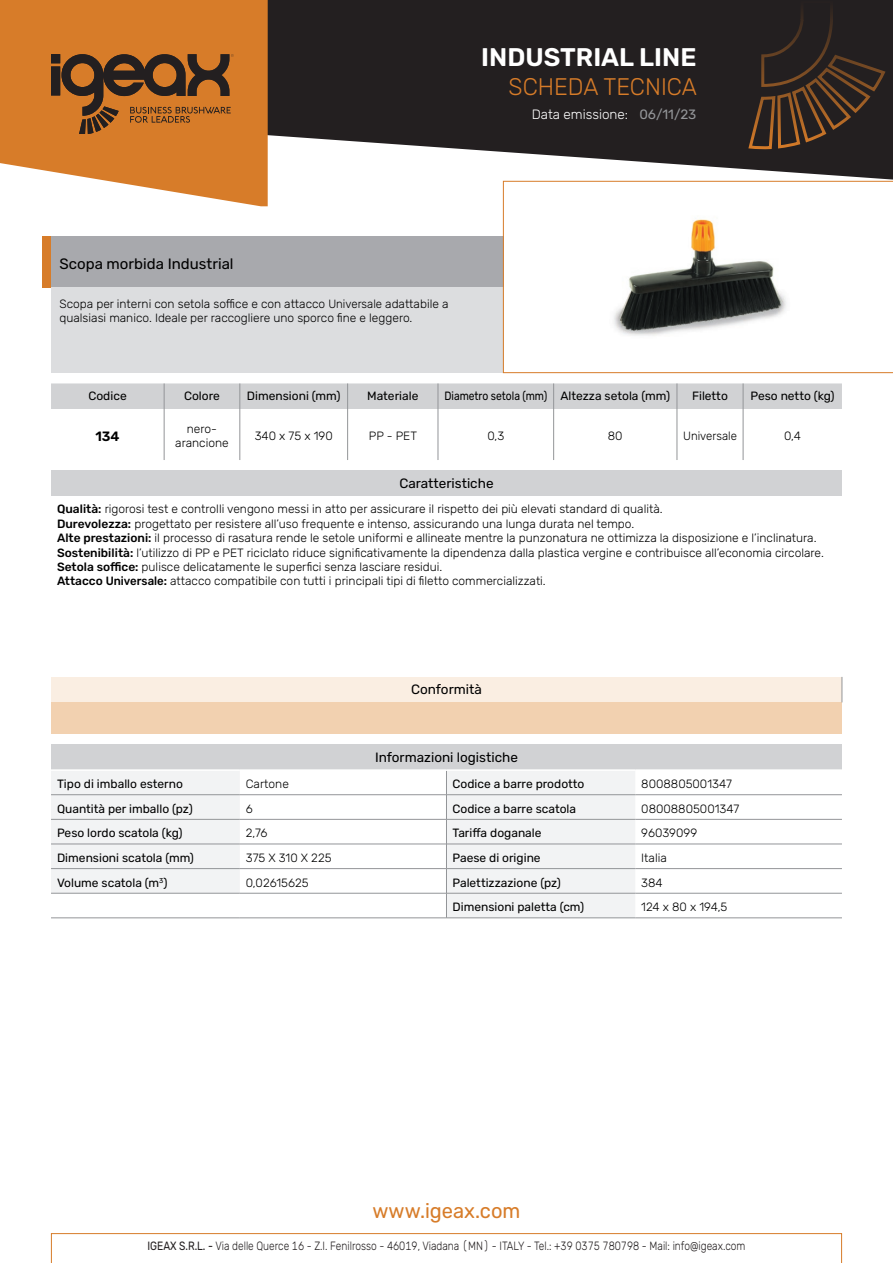
<style>
.page{position:relative;width:893px;height:1263px;background:#fff}
.page>*{position:absolute;margin:0;border:0;box-sizing:border-box;transform-origin:0 0}
.t1{font:600 25.5px "Rubik";color:#fff}
.t2{font:300 24px "Rubik";color:#d77c29}
.t3{font:20.85px "Rubik";color:#d77c29;scale:.96 1}
.t4{font:15px "Rubik";color:#000}
.t5{font:13.5px "Rubik";color:#000}
.t6{font:300 13.5px "Rubik";color:#fff}
.t7{font:13.5px "Rubik";color:#939598}
.t8{font:600 13.5px "Rubik";color:#000}
.Stile_di_paragrafo_GREP{font:300 12px/14.4px "Rubik";color:#000}
.t9{font:12px "Rubik";color:#000}
.t10{font:300 12px "Rubik";color:#231f20;scale:.85 1}
.t11{font:12px "Rubik";color:#000;scale:.86 1}
.Stile_di_paragrafo_GREP-2{font:300 12px "Rubik";color:#000;scale:.95 1}
.s1{font-weight:500}
.s2{font-weight:400}
</style>
<div class="page">
<svg style="left:268px;top:0;width:625px;height:181px;fill:#231f20"></svg>
<svg style="left:0;top:0;width:268px;height:206px;background:#dc8d46"></svg>
<svg style="left:51px;top:1233px;width:791px;height:30px"></svg>
<svg style="left:51px;top:54px;width:183px;height:79px;background:#925825"></svg>
<svg style="left:746px;top:0;width:142px;height:150px;background:#322720"></svg>
<div style="left:51px;top:383px;width:791px;height:26px;background:#d1d2d4"></div>
<hr style="left:164px;top:409px;width:1px;height:51px;background:#939598">
<hr style="left:240px;top:409px;width:1px;height:51px;background:#939598">
<hr style="left:347px;top:409px;width:1px;height:51px;background:#939598">
<hr style="left:438px;top:409px;width:1px;height:51px;background:#939598">
<hr style="left:553px;top:409px;width:1px;height:51px;background:#939598">
<hr style="left:677px;top:409px;width:1px;height:51px;background:#939598">
<hr style="left:743px;top:409px;width:1px;height:51px;background:#939598">
<div style="left:51px;top:677px;width:791px;height:25px;background:#faeee2"></div>
<div style="left:51px;top:702px;width:791px;height:32px;background:#f2d1b0"></div>
<svg style="left:842px;top:677px;width:1px;height:25px"></svg>
<div style="left:51px;top:237px;width:452px;height:51px;background:#a8a9ad"></div>
<div style="left:43px;top:237px;width:8px;height:51px;background:#d77c29"></div>
<div style="left:51px;top:288px;width:452px;height:85px;background:#dcdddf"></div>
<div style="left:51px;top:744px;width:791px;height:26px;background:#d1d2d4"></div>
<svg style="left:51px;top:771px;width:584px;height:146px;fill:#f2f3f4"></svg>
<div style="left:51px;top:893px;width:189px;height:25px;background:#fff"></div>
<div style="left:240px;top:893px;width:206px;height:25px;background:#fff"></div>
<svg style="left:446px;top:771px;width:1px;height:146px"></svg>
<hr style="left:51px;top:794px;width:189px;height:1px;background:#939598">
<hr style="left:240px;top:794px;width:206px;height:1px;background:#939598">
<hr style="left:446px;top:794px;width:189px;height:1px;background:#939598">
<hr style="left:635px;top:794px;width:207px;height:1px;background:#939598">
<hr style="left:51px;top:819px;width:189px;height:1px;background:#939598">
<hr style="left:240px;top:819px;width:206px;height:1px;background:#939598">
<hr style="left:446px;top:819px;width:189px;height:1px;background:#939598">
<hr style="left:635px;top:819px;width:207px;height:1px;background:#939598">
<hr style="left:51px;top:844px;width:189px;height:1px;background:#939598">
<hr style="left:240px;top:844px;width:206px;height:1px;background:#939598">
<hr style="left:446px;top:844px;width:189px;height:1px;background:#939598">
<hr style="left:635px;top:844px;width:207px;height:1px;background:#939598">
<hr style="left:51px;top:868px;width:189px;height:1px;background:#939598">
<hr style="left:240px;top:868px;width:206px;height:1px;background:#939598">
<hr style="left:446px;top:868px;width:189px;height:1px;background:#939598">
<hr style="left:635px;top:868px;width:207px;height:1px;background:#939598">
<hr style="left:446px;top:893px;width:189px;height:1px;background:#939598">
<hr style="left:635px;top:893px;width:207px;height:1px;background:#939598">
<hr style="left:446px;top:917px;width:189px;height:1px;background:#939598">
<hr style="left:635px;top:917px;width:207px;height:1px;background:#939598">
<hr style="left:51px;top:769px;width:189px;height:2px;background:#fff">
<hr style="left:240px;top:769px;width:206px;height:2px;background:#fff">
<hr style="left:446px;top:769px;width:189px;height:2px;background:#fff">
<hr style="left:635px;top:769px;width:207px;height:2px;background:#fff">
<hr style="left:51px;top:893px;width:189px;height:1px;background:#939598">
<hr style="left:240px;top:893px;width:206px;height:1px;background:#939598">
<hr style="left:51px;top:917px;width:189px;height:1px;background:#939598">
<hr style="left:240px;top:917px;width:206px;height:1px;background:#939598">
<svg style="left:503px;top:181px;width:390px;height:192px"></svg>
<div style="left:51px;top:471px;width:791px;height:25px;background:#d1d2d4"></div>
<p class="t1" style="left:481px;top:42px;width:217px">INDUSTRIAL LINE</p>
<p class="t4" style="left:60px;top:256px;width:176px">Scopa morbida Industrial</p>
<p class="Stile_di_paragrafo_GREP" style="left:60px;top:296px;width:390px">Scopa per interni con setola soffice e con attacco Universale adattabile a qualsiasi manico. Ideale per raccogliere uno sporco fine e leggero.</p>
<p class="t2" style="left:509px;top:73px;width:190px">SCHEDA TECNICA</p>
<p class="t6" style="left:532px;top:107px;width:98px">Data emissione:</p>
<p class="t7" style="left:639px;top:107px;width:59px">06/11/23</p>
<p class="t9" style="left:88px;top:390px;width:40px">Codice</p>
<p class="t9" style="left:184px;top:390px;width:37px">Colore</p>
<p class="t9" style="left:247px;top:390px;width:95px">Dimensioni (mm)</p>
<p class="t9" style="left:367px;top:390px;width:53px">Materiale</p>
<p class="t11" style="left:444px;top:390px;width:121px">Diametro setola (mm)</p>
<p class="t9" style="left:560px;top:390px;width:111px">Altezza setola (mm)</p>
<p class="t9" style="left:692px;top:390px;width:37px">Filetto</p>
<p class="t9" style="left:750px;top:390px;width:86px">Peso netto (kg)</p>
<p class="t8" style="left:95px;top:429px;width:26px">134</p>
<p class="Stile_di_paragrafo_GREP" style="left:175px;top:422px;width:55px;text-align:center">nero&shy;arancione</p>
<p class="Stile_di_paragrafo_GREP" style="left:255px;top:429px;width:79px">340 x 75 x 190</p>
<p class="Stile_di_paragrafo_GREP" style="left:369px;top:429px;width:50px">PP - PET</p>
<p class="Stile_di_paragrafo_GREP" style="left:487px;top:429px;width:18px">0,3</p>
<p class="Stile_di_paragrafo_GREP" style="left:608px;top:429px;width:16px">80</p>
<p class="Stile_di_paragrafo_GREP-2" style="left:683px;top:429px;width:58px">Universale</p>
<p class="Stile_di_paragrafo_GREP" style="left:784px;top:429px;width:18px">0,4</p>
<p class="t5" style="left:399px;top:476px;width:96px">Caratteristiche</p>
<p class="Stile_di_paragrafo_GREP" style="left:57px;top:502px;width:768px"><span class="s1">Qualità:</span> rigorosi test e controlli vengono messi in atto per assicurare il rispetto dei più elevati standard di qualità.<br><span class="s1">Durevolezza:</span> progettato per resistere all’uso frequente e intenso, assicurando una lunga durata nel tempo.<br><span class="s1">Alte prestazioni:</span> il processo di rasatura rende le setole uniformi e allineate mentre la punzonatura ne ottimizza la disposizione e l’inclinatura.<br><span class="s1">Sostenibilità:</span> l’utilizzo di PP e PET riciclato riduce significativamente la dipendenza dalla plastica vergine e contribuisce all’economia circolare.<br><span class="s1">Setola soffice:</span> pulisce delicatamente le superfici senza lasciare residui.<br><span class="s1">Attacco Universale:</span> attacco compatibile con tutti i principali tipi di filetto commercializzati.</p>
<p class="t5" style="left:411px;top:682px;width:72px">Conformità</p>
<p class="t5" style="left:375px;top:749px;width:144px">Informazioni logistiche</p>
<p class="t9" style="left:57px;top:777px;width:127px">Tipo di imballo esterno</p>
<p class="Stile_di_paragrafo_GREP" style="left:246px;top:777px;width:45px">Cartone</p>
<p class="t9" style="left:452px;top:777px;width:133px">Codice a barre prodotto</p>
<p class="Stile_di_paragrafo_GREP" style="left:641px;top:777px;width:92px">8008805001347</p>
<p class="t9" style="left:57px;top:802px;width:137px">Quantità per imballo (pz)</p>
<p class="Stile_di_paragrafo_GREP" style="left:246px;top:802px;width:8px">6</p>
<p class="t9" style="left:452px;top:802px;width:125px">Codice a barre scatola</p>
<p class="Stile_di_paragrafo_GREP" style="left:641px;top:802px;width:99px">08008805001347</p>
<p class="t9" style="left:57px;top:826px;width:127px">Peso lordo scatola (kg)</p>
<p class="Stile_di_paragrafo_GREP" style="left:246px;top:826px;width:23px">2,76</p>
<p class="t9" style="left:452px;top:826px;width:91px">Tariffa doganale</p>
<p class="Stile_di_paragrafo_GREP" style="left:641px;top:826px;width:57px">96039099</p>
<p class="t9" style="left:57px;top:851px;width:138px">Dimensioni scatola (mm)</p>
<p class="Stile_di_paragrafo_GREP" style="left:246px;top:851px;width:87px">375 X 310 X 225</p>
<p class="t9" style="left:452px;top:851px;width:90px">Paese di origine</p>
<p class="Stile_di_paragrafo_GREP" style="left:641px;top:851px;width:27px">Italia</p>
<p class="t9" style="left:57px;top:876px;width:112px">Volume scatola (m<sup>3</sup>)</p>
<p class="Stile_di_paragrafo_GREP" style="left:246px;top:875px;width:64px">0,02615625</p>
<p class="t9" style="left:452px;top:876px;width:110px">Palettizzazione (pz)</p>
<p class="Stile_di_paragrafo_GREP" style="left:641px;top:875px;width:23px">384</p>
<p class="t9" style="left:452px;top:900px;width:133px">Dimensioni paletta (cm)</p>
<p class="Stile_di_paragrafo_GREP" style="left:641px;top:900px;width:88px">124 x 80 x 194,5</p>
<h3 class="t3" style="left:373px;top:1199px;width:156px">www.igeax.com</h3>
<p class="t10" style="left:147px;top:1239px;width:705px"><span class="s2">IGEAX S.R.L. -</span> Via delle Querce 16 - Z.I. Fenilrosso - 46019, Viadana (MN) - ITALY - Tel.: +39 0375 780798 - Mail: info@igeax.com</p>
</div>
